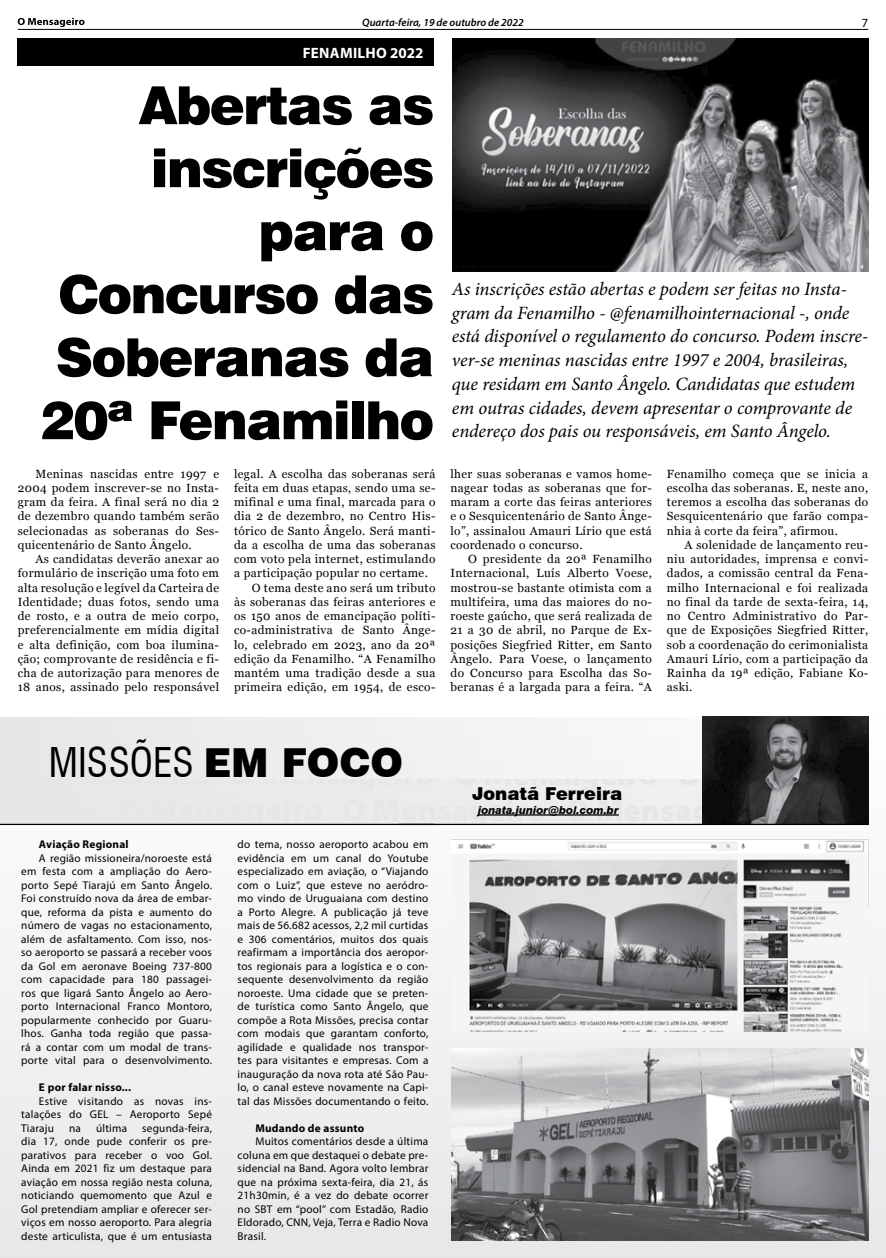
<style>
.page{position:relative;width:886px;height:1258px;background:#fff}
.page>*{position:absolute;margin:0;border:0;box-sizing:border-box;transform-origin:0 0}
.t1{font:900 52.5px/63px "Swiss 721 BT";letter-spacing:-.03em;color:#000;text-align:right}
.t2{font:condensed 40px "Swiss 721 BT";color:#000}
.t3{font:italic 18.75px/23.8px "Minion Pro";letter-spacing:-.005em;color:#000}
.t4{font:900 17.75px "Swiss 721 BT";color:#000}
.t5{font:700 15px "Myriad Pro";letter-spacing:.02em;color:#fff}
.t6{font:12.5px "Myriad Pro";color:#000}
.t7{font:11.88px/14.2px "Georgia";letter-spacing:.03em;color:#000;text-align:justify}
.t8{font:11.25px/13.5px "Myriad Pro";letter-spacing:.02em;color:#000;text-align:justify}
.t9{font:700 11.25px "Myriad Pro";letter-spacing:.02em;color:#000}
.t10{font:italic 800 10.88px "Swiss 721 BT";color:#000}
.t11{font:italic 600 10.75px "Myriad Pro";color:#000}
.s1{font-weight:900;font-stretch:normal}
</style>
<div class="page">
<svg style="left:18px;top:18px;width:66px;height:9px"></svg>
<hr style="left:18px;top:29px;width:850px;height:1px;background:#000">
<div style="left:0;top:717px;width:886px;height:541px;background:#f0f1f1"></div>
<div style="left:0;top:717px;width:868px;height:107px;background:#e6e7e8"></div>
<img style="left:703px;top:717px;width:165px;height:107px">
<hr style="left:478px;top:814px;width:141px;height:2px;background:#000">
<hr style="left:0;top:824px;width:434px;height:1px;background:#000">
<hr style="left:399px;top:824px;width:469px;height:1px;background:#000">
<img style="left:452px;top:840px;width:416px;height:191px">
<img style="left:452px;top:1049px;width:416px;height:191px">
<div style="left:18px;top:38px;width:416px;height:28px;background:#000"></div>
<img style="left:452px;top:38px;width:416px;height:233px">
<p class="t11" style="left:362px;top:15px;width:163px">Quarta-feira, 19 de outubro de 2022</p>
<p class="t6" style="left:862px;top:15px;width:8px">7</p>
<p class="t5" style="left:303px;top:43px;width:122px">FENAMILHO 2022</p>
<h1 class="t1" style="left:41px;top:74px;width:395px">Abertas as inscrições para o<br>Concurso das<br>Soberanas da<br>20ª Fenamilho</h1>
<p class="t7" style="left:18px;top:467px;width:203px;text-indent:18px">Meninas nascidas entre 1997 e 2004 podem inscrever-se no Insta&shy;gram da feira. A final será no dia 2 de dezembro quando também serão selecionadas as soberanas do Ses&shy;quicentenário de Santo Ângelo.</p>
<p class="t7" style="left:18px;top:552px;width:203px;text-indent:18px">As candidatas deverão anexar ao formulário de inscrição uma foto em alta resolução e legível da Carteira de Identidade; duas fotos, sendo uma de rosto, e a outra de meio corpo, preferencialmente em mídia digital e alta definição, com boa ilumina&shy;ção; comprovante de residência e fi&shy;cha de autorização para menores de 18 anos, assinado pelo responsável</p>
<p class="t7" style="left:234px;top:467px;width:203px">legal. A escolha das soberanas será</p>
<p class="t7" style="left:234px;top:481px;width:203px">feita em duas etapas, sendo uma se-</p>
<p class="t7" style="left:234px;top:495px;width:203px">mifinal e uma final, marcada para o</p>
<p class="t7" style="left:234px;top:509px;width:203px">dia 2 de dezembro, no Centro His-</p>
<p class="t7" style="left:234px;top:524px;width:203px">tórico de Santo Ângelo. Será manti-</p>
<p class="t7" style="left:234px;top:538px;width:203px">da a escolha de uma das soberanas</p>
<p class="t7" style="left:234px;top:552px;width:203px">com voto pela internet, estimulando</p>
<p class="t7" style="left:234px;top:566px;width:195px">a participação popular no certame.</p>
<p class="t7" style="left:252px;top:581px;width:185px">O tema deste ano será um tributo</p>
<p class="t7" style="left:234px;top:595px;width:203px">às soberanas das feiras anteriores e</p>
<p class="t7" style="left:234px;top:609px;width:203px">os 150 anos de emancipação políti-</p>
<p class="t7" style="left:234px;top:623px;width:203px">co-administrativa de Santo Ânge-</p>
<p class="t7" style="left:234px;top:638px;width:203px">lo, celebrado em 2023, ano da 20ª</p>
<p class="t7" style="left:234px;top:652px;width:203px">edição da Fenamilho. “A Fenamilho</p>
<p class="t7" style="left:234px;top:666px;width:203px">mantém uma tradição desde a sua</p>
<p class="t7" style="left:234px;top:680px;width:203px">primeira edição, em 1954, de esco-</p>
<p class="t3" style="left:452px;top:277px;width:418px">As inscrições estão abertas e podem ser feitas no Insta&shy;gram da Fenamilho - @fenamilhointernacional -, onde está disponível o regulamento do concurso. Podem inscre&shy;ver-se meninas nascidas entre 1997 e 2004, brasileiras, que residam em Santo Ângelo. Candidatas que estudem em outras cidades, devem apresentar o comprovante de endereço dos pais ou responsáveis, em Santo Ângelo.</p>
<p class="t7" style="left:450px;top:467px;width:203px">lher suas soberanas e vamos home&shy;nagear todas as soberanas que for&shy;maram a corte das feiras anteriores e o Sesquicentenário de Santo Ânge&shy;lo”, assinalou Amauri Lírio que está coordenado o concurso.</p>
<p class="t7" style="left:450px;top:552px;width:203px;text-indent:18px">O presidente da 20ª Fenamilho Internacional, Luís Alberto Voese, mostrou-se bastante otimista com a multifeira, uma das maiores do no&shy;roeste gaúcho, que será realizada de 21 a 30 de abril, no Parque de Ex&shy;posições Siegfried Ritter, em Santo Ângelo. Para Voese, o lançamento do Concurso para Escolha das So&shy;beranas é a largada para a feira. “A</p>
<p class="t7" style="left:667px;top:467px;width:203px">Fenamilho começa que se inicia a escolha das soberanas. E, neste ano, teremos a escolha das soberanas do Sesquicentenário que farão compa&shy;nhia à corte da feira”, afirmou.</p>
<p class="t7" style="left:667px;top:538px;width:203px;text-indent:18px">A solenidade de lançamento reu&shy;niu autoridades, imprensa e convi&shy;dados, a comissão central da Fena&shy;milho Internacional e foi realizada no final da tarde de sexta-feira, 14, no Centro Administrativo do Par&shy;que de Exposições Siegfried Ritter, sob a coordenação do cerimonialista Amauri Lírio, com a participação da Rainha da 19ª edição, Fabiane Ko&shy;aski.</p>
<h2 class="t2" style="left:49px;top:738px;width:356px">MISSÕES <span class="s1">EM FOCO</span></h2>
<p class="t9" style="left:39px;top:837px;width:91px">Aviação Regional</p>
<p class="t8" style="left:21px;top:851px;width:192px;text-indent:18px">A região missioneira/noroeste está em festa com a ampliação do Aero&shy;porto Sepé Tiarajú em Santo Ângelo.<br>Foi construído nova da área de embar&shy;que, reforma da pista e aumento do número de vagas no estacionamento, além de asfaltamento. Com isso, nos&shy;so aeroporto se passará a receber voos da Gol em aeronave Boeing 737-800 com capacidade para 180 passagei&shy;ros que ligará Santo Ângelo ao Aero&shy;porto Internacional Franco Montoro, popularmente conhecido por Guaru&shy;lhos. Ganha toda região que passa&shy;rá a contar com um modal de trans&shy;porte vital para o desenvolvimento.</p>
<p class="t9" style="left:39px;top:1080px;width:94px">E por falar nisso...</p>
<p class="t8" style="left:21px;top:1094px;width:192px;text-indent:18px">Estive visitando as novas ins&shy;talações do GEL – Aeroporto Sepé Tiaraju</p>
<p class="t8" style="left:21px;top:1121px;width:192px;text-indent:121px">segunda-feira, dia 17, onde pude conferir os pre&shy;parativos para receber o voo Gol.<br>Ainda em 2021 fiz um destaque para aviação em nossa região nesta coluna, noticiando quemomento que Azul e Gol pretendiam ampliar e oferecer ser&shy;viços em nosso aeroporto. Para alegria deste articulista, que é um entusiasta</p>
<p class="t8" style="left:69px;top:1121px;width:13px">na</p>
<p class="t8" style="left:96px;top:1121px;width:33px">última</p>
<p class="t8" style="left:238px;top:838px;width:192px">do tema, nosso aeroporto acabou em evidência em um canal do Youtube especializado em aviação, o “Viajando com o Luiz”, que esteve no aeródro&shy;mo vindo de Uruguaiana com destino a Porto Alegre. A publicação já teve mais de 56.682 acessos, 2,2 mil curtidas e 306 comentários, muitos dos quais reafirmam a importância dos aeropor&shy;tos regionais para a logística e o con&shy;sequente desenvolvimento da região noroeste. Uma cidade que se preten&shy;de turística como Santo Ângelo, que compõe a Rota Missões, precisa contar com modais que garantam conforto, agilidade e qualidade nos transpor&shy;tes para visitantes e empresas. Com a inauguração da nova rota até São Pau&shy;lo, o canal esteve novamente na Capi&shy;tal das Missões documentando o feito.</p>
<p class="t9" style="left:255px;top:1121px;width:110px">Mudando de assunto</p>
<p class="t8" style="left:238px;top:1135px;width:192px;text-indent:18px">Muitos comentários desde a última coluna em que destaquei o debate pre&shy;sidencial na Band. Agora volto lembrar que na próxima sexta-feira, dia 21, ás 21h30min, é a vez do debate ocorrer no SBT em “pool” com Estadão, Radio Eldorado, CNN, Veja, Terra e Radio Nova Brasil.</p>
<h3 class="t4" style="left:472px;top:783px;width:152px">Jonatã Ferreira</h3>
<p class="t10" style="left:478px;top:803px;width:142px">jonata.junior@bol.com.br</p>
</div>
